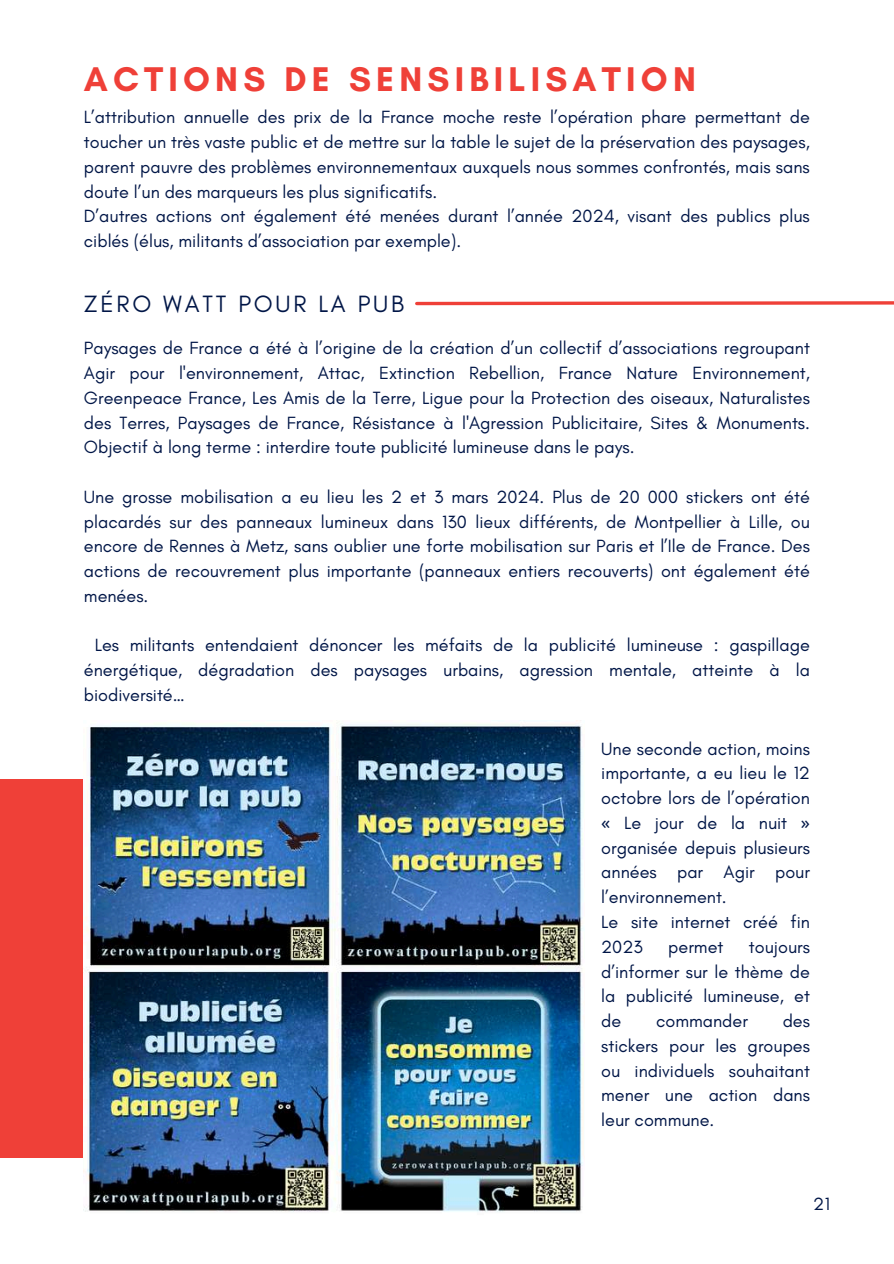
<style>
.page{position:relative;width:894px;height:1264px;background:#fff}
.page>*{position:absolute;margin:0;border:0;box-sizing:border-box;transform-origin:0 0}
.t1{font:700 34.95px "Glacial Indifference";letter-spacing:.15em;color:#ef4038}
.t2{font:24px "Glacial Indifference";letter-spacing:.115em;color:#011647}
.t3{font:18px/24.8px "Glacial Indifference";color:#011647;text-align:justify}
.s1{font-family:"Noto Sans"}
</style>
<div class="page">
<svg style="left:415px;top:301px;width:478px;height:5px"></svg>
<div style="left:0;top:779px;width:137px;height:378px;background:#ef4038"></div>
<img style="left:84px;top:720px;width:500px;height:492px">
<h1 class="t1" style="left:84px;top:58px;width:613px">ACTIONS DE SENSIBILISATION</h1>
<p class="t3" style="left:84px;top:105px;width:727px;text-align:left">L’attribution annuelle des prix de la France moche reste l’opération phare permettant de toucher un très vaste public et de mettre sur la table le sujet de la préservation des paysages, parent pauvre des problèmes environnementaux auxquels nous sommes confrontés, mais sans doute l’un des marqueurs les plus significatifs.<br>D’autres actions ont également été menées durant l’année 2024, visant des publics plus ciblés (élus, militants d’association par exemple).</p>
<h2 class="t2" style="left:84px;top:289px;width:322px">ZÉRO WATT POUR LA PUB</h2>
<p class="t3" style="left:84px;top:335px;width:727px">Paysages de France a été à l’origine de la création d’un collectif d’associations regroupant Agir pour l'environnement, Attac, Extinction Rebellion, France Nature Environnement, Greenpeace France, Les Amis de la Terre, Ligue pour la Protection des oiseaux, Naturalistes des Terres, Paysages de France, Résistance à l'Agression Publicitaire, Sites &amp; Monuments.<br>Objectif à long terme : interdire toute publicité lumineuse dans le pays.</p>
<p class="t3" style="left:84px;top:484px;width:727px">Une grosse mobilisation a eu lieu les 2 et 3 mars 2024. Plus de 20 000 stickers ont été placardés sur des panneaux lumineux dans 130 lieux différents, de Montpellier à Lille, ou encore de Rennes à Metz, sans oublier une forte mobilisation sur Paris et l’Ile de France. Des actions de recouvrement plus importante (panneaux entiers recouverts) ont également été menées.</p>
<p class="t3" style="left:84px;top:632px;width:727px;text-indent:11px">Les militants entendaient dénoncer les méfaits de la publicité lumineuse : gaspillage énergétique, dégradation des paysages urbains, agression mentale, atteinte à la biodiversité…</p>
<p class="t3" style="left:601px;top:736px;width:210px;text-align:left">Une seconde action, moins importante, a eu lieu le 12 octobre lors de l’opération <span class="s1">«</span> Le jour de la nuit <span class="s1">» </span>organisée depuis plusieurs années par Agir pour l’environnement.<br>Le site internet créé fin<br>2023</p>
<p class="t3" style="left:601px;top:934px;width:210px;text-indent:148px">toujours d’informer sur le thème de la publicité lumineuse, et de</p>
<p class="t3" style="left:668px;top:934px;width:57px">permet</p>
<p class="t3" style="left:601px;top:1008px;width:210px;text-indent:181px">des stickers pour les groupes ou individuels souhaitant mener une action dans leur commune.</p>
<p class="t3" style="left:656px;top:1008px;width:93px">commander</p>
<p class="t3" style="left:812px;top:1190px;width:19px">21</p>
</div>
